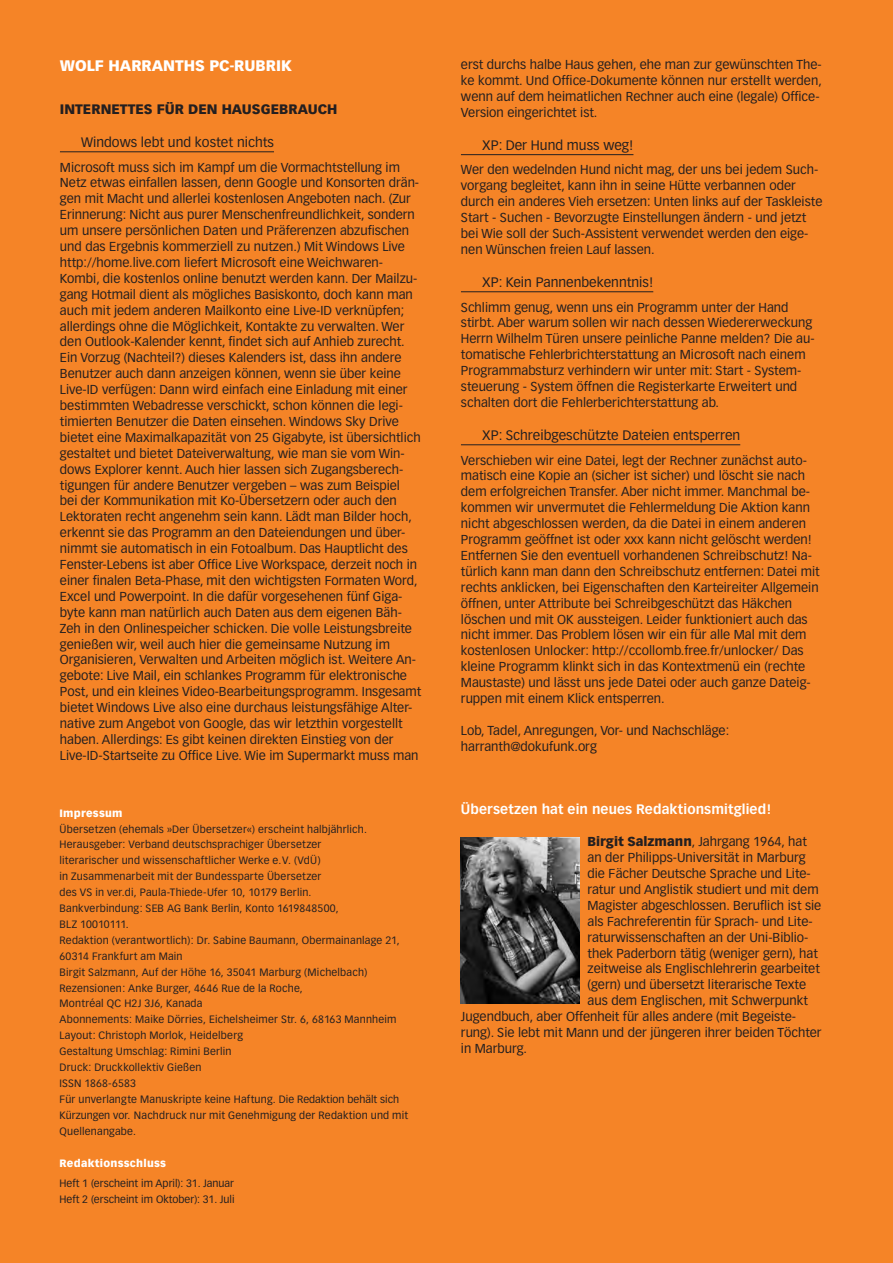
<style>
.page{position:relative;width:893px;height:1263px;background:#f58427}
.page>*{position:absolute;margin:0;border:0;box-sizing:border-box;transform-origin:0 0}
.t1{font:900 15px "Vectora LH";color:#fff}
.t2{font:13.5px "Vectora LH";color:#231f20}
.t3{font:700 13.5px "Vectora LH";letter-spacing:.005em;color:#fff}
.t4{font:900 13.5px "Vectora LH";color:#231f20}
.t5{font:12.75px/15.9px "Vectora LH";color:#231f20}
.t6{font:10.5px/15.9px "Vectora LH";letter-spacing:.02em;color:#231f20}
.t7{font:10.5px/15.9px "Vectora LH";color:#231f20}
.t8{font:900 10.5px "Vectora LH";letter-spacing:.025em;color:#fff}
.s1{font-weight:900}
</style>
<div class="page">
<hr style="left:461px;top:154px;width:172px;height:1px;background:#231f20">
<hr style="left:461px;top:291px;width:192px;height:1px;background:#231f20">
<hr style="left:461px;top:444px;width:279px;height:1px;background:#231f20">
<hr style="left:60px;top:151px;width:214px;height:1px;background:#231f20">
<img style="left:461px;top:837px;width:118px;height:166px">
<p class="t1" style="left:60px;top:57px;width:232px">Wolf Harranths PC-Rubri k</p>
<p class="t4" style="left:60px;top:101px;width:279px">INTERNETTES FÜR DEN HAUSGEBRAUCH</p>
<p class="t2" style="left:81px;top:134px;width:194px">Windows lebt und kostet nichts</p>
<p class="t5" style="left:60px;top:159px;width:363px">Microsoft muss sich im Kampf um die Vormachtstellung im Netz etwas einfallen lassen, denn Google und Konsorten drän&shy;gen mit Macht und allerlei kostenlosen Angeboten nach. (Zur Erinnerung: Nicht aus purer Menschenfreundlichkeit, sondern um unsere persönlichen Daten und Präferenzen abzufischen und das Ergebnis kommerziell zu nutzen.) Mit Windows Live http://home.live.com liefert Microsoft eine Weichwaren-Kombi, die kostenlos online benutzt werden kann. Der Mailzu&shy;gang Hotmail dient als mögliches Basiskonto, doch kann man auch mit jedem anderen Mailkonto eine Live-ID verknüpfen; allerdings ohne die Möglichkeit, Kontakte zu verwalten. Wer den Outlook-Kalender kennt, findet sich auf Anhieb zurecht.<br>Ein Vorzug (Nachteil?) dieses Kalenders ist, dass ihn andere Benutzer auch dann anzeigen können, wenn sie über keine Live-ID verfügen: Dann wird einfach eine Einladung mit einer bestimmten Webadresse verschickt, schon können die legi&shy;timierten Benutzer die Daten einsehen. Windows Sky Drive bietet eine Maximalkapazität von 25 Gigabyte, ist übersichtlich gestaltet und bietet Dateiverwaltung, wie man sie vom Win&shy;dows Explorer kennt. Auch hier lassen sich Zugangsberech&shy;tigungen für andere Benutzer vergeben – was zum Beispiel<br>bei der Kommunikation mit Ko-Übersetzern oder auch den Lektoraten recht angenehm sein kann. Lädt man Bilder hoch, erkennt sie das Programm an den Dateiendungen und über&shy;nimmt sie automatisch in ein Fotoalbum. Das Hauptlicht des Fenster-Lebens ist aber Office Live Workspace, derzeit noch in einer finalen Beta-Phase, mit den wichtigsten Formaten Word, Excel und Powerpoint. In die dafür vorgesehenen fünf Giga&shy;byte kann man natürlich auch Daten aus dem eigenen Bäh-Zeh in den Onlinespeicher schicken. Die volle Leistungsbreite genießen wir, weil auch hier die gemeinsame Nutzung im Organisieren, Verwalten und Arbeiten möglich ist. Weitere An&shy;gebote: Live Mail, ein schlankes Programm für elektronische Post, und ein kleines Video-Bearbeitungsprogramm. Insgesamt bietet Windows Live also eine durchaus leistungsfähige Alter&shy;native zum Angebot von Google, das wir letzthin vorgestellt haben. Allerdings: Es gibt keinen direkten Einstieg von der Live-ID-Startseite zu Office Live. Wie im Supermarkt muss man</p>
<p class="t8" style="left:60px;top:806px;width:65px">Impressum</p>
<p class="t6" style="left:60px;top:821px;width:350px">Übersetzen (ehemals »Der Übersetzer«) erscheint halbjährlich.<br>Herausgeber: Verband deutschsprachiger Übersetzer<br>literarischer und wissenschaftlicher Werke e.V. (VdÜ)<br>in Zusammenarbeit mit der Bundessparte Übersetzer<br>des VS in ver.di, Paula-Thiede-Ufer 10, 10179 Berlin.<br>Bankverbindung: SEB AG Bank Berlin, Konto 1619848500,<br>BLZ 10010111.<br>Redaktion (verantwortlich): Dr. Sabine Baumann, Obermainanlage 21, 60314 Frankfurt am Main<br>Birgit Salzmann, Auf der Höhe 16, 35041 Marburg (Michelbach)<br>Rezensionen: Anke Burger, 4646 Rue de la Roche,<br>Montréal QC H2J 3J6, Kanada<br>Abonnements: Maike Dörries, Eichelsheimer Str. 6, 68163 Mannheim Layout: Christoph Morlok, Heidelberg<br>Gestaltung Umschlag: Rimini Berlin<br>Druck: Druckkollektiv Gießen<br>ISSN 1868-6583<br>Für unverlangte Manuskripte keine Haftung. Die Redaktion behält sich Kürzungen vor. Nachdruck nur mit Genehmigung der Redaktion und mit Quellenangabe.</p>
<p class="t8" style="left:60px;top:1156px;width:108px">Redaktionsschluss</p>
<p class="t7" style="left:60px;top:1175px;width:177px">Heft 1 (erscheint im April): 31. Januar<br>Heft 2 (erscheint im Oktober): 31. Juli</p>
<p class="t5" style="left:461px;top:57px;width:362px">erst durchs halbe Haus gehen, ehe man zur gewünschten The&shy;ke kommt. Und Office-Dokumente können nur erstellt werden, wenn auf dem heimatlichen Rechner auch eine (legale) Office-Version eingerichtet ist.</p>
<p class="t2" style="left:482px;top:137px;width:153px">XP: Der Hund muss weg!</p>
<p class="t5" style="left:461px;top:162px;width:363px">Wer den wedelnden Hund nicht mag, der uns bei jedem Such&shy;vorgang begleitet, kann ihn in seine Hütte verbannen oder durch ein anderes Vieh ersetzen: Unten links auf der Taskleiste Start - Suchen - Bevorzugte Einstellungen ändern - und jetzt bei Wie soll der Such-Assistent verwendet werden den eige&shy;nen Wünschen freien Lauf lassen.</p>
<p class="t2" style="left:482px;top:274px;width:173px">XP: Kein Pannenbekenntnis!</p>
<p class="t5" style="left:461px;top:299px;width:355px">Schlimm genug, wenn uns ein Programm unter der Hand stirbt. Aber warum sollen wir nach dessen Wiedererweckung Herrn Wilhelm Türen unsere peinliche Panne melden? Die au&shy;tomatische Fehlerbrichterstattung an Microsoft nach einem Programmabsturz verhindern wir unter mit: Start - System&shy;steuerung - System öffnen die Registerkarte Erweitert und schalten dort die Fehlerberichterstattung ab.</p>
<p class="t2" style="left:482px;top:427px;width:260px">XP: Schreibgeschützte Dateien entsperren</p>
<p class="t5" style="left:461px;top:452px;width:360px">Verschieben wir eine Datei, legt der Rechner zunächst auto&shy;matisch eine Kopie an (sicher ist sicher) und löscht sie nach dem erfolgreichen Transfer. Aber nicht immer. Manchmal be&shy;kommen wir unvermutet die Fehlermeldung Die Aktion kann nicht abgeschlossen werden, da die Datei in einem anderen Programm geöffnet ist oder xxx kann nicht gelöscht werden!<br>Entfernen Sie den eventuell vorhandenen Schreibschutz! Na&shy;türlich kann man dann den Schreibschutz entfernen: Datei mit rechts anklicken, bei Eigenschaften den Karteireiter Allgemein öffnen, unter Attribute bei Schreibgeschützt das Häkchen löschen und mit OK aussteigen. Leider funktioniert auch das nicht immer. Das Problem lösen wir ein für alle Mal mit dem kostenlosen Unlocker: http://ccollomb.free.fr/unlocker/ Das kleine Programm klinkt sich in das Kontextmenü ein (rechte Maustaste) und lässt uns jede Datei oder auch ganze Dateig&shy;ruppen mit einem Klick entsperren.</p>
<p class="t5" style="left:461px;top:722px;width:270px">Lob, Tadel, Anregungen, Vor- und Nachschläge: harranth@dokufunk.org</p>
<p class="t3" style="left:461px;top:801px;width:312px">Übersetzen hat ein neues Redaktionsmitglied!</p>
<p class="t5" style="left:587px;top:834px;width:221px"><span class="s1">Birgit Salzmann</span>, Jahrgang 1964, hat</p>
<p class="t5" style="left:587px;top:850px;width:220px">an der Philipps-Universität in Marburg</p>
<p class="t5" style="left:587px;top:866px;width:225px">die Fächer Deutsche Sprache und Lite-</p>
<p class="t5" style="left:587px;top:881px;width:233px">ratur und Anglistik studiert und mit dem</p>
<p class="t5" style="left:587px;top:897px;width:235px">Magister abgeschlossen. Beruflich ist sie</p>
<p class="t5" style="left:587px;top:913px;width:227px">als Fachreferentin für Sprach- und Lite-</p>
<p class="t5" style="left:587px;top:929px;width:222px">raturwissenschaften an der Uni-Biblio-</p>
<p class="t5" style="left:587px;top:945px;width:232px">thek Paderborn tätig (weniger gern), hat</p>
<p class="t5" style="left:587px;top:961px;width:234px">zeitweise als Englischlehrerin gearbeitet</p>
<p class="t5" style="left:587px;top:977px;width:220px">(gern) und übersetzt literarische Texte</p>
<p class="t5" style="left:587px;top:993px;width:222px">aus dem Englischen, mit Schwerpunkt</p>
<p class="t5" style="left:461px;top:1009px;width:337px">Jugendbuch, aber Offenheit für alles andere (mit Begeiste-</p>
<p class="t5" style="left:461px;top:1025px;width:362px">rung). Sie lebt mit Mann und der jüngeren ihrer beiden Töchter</p>
<p class="t5" style="left:461px;top:1040px;width:68px">in Marburg.</p>
</div>
